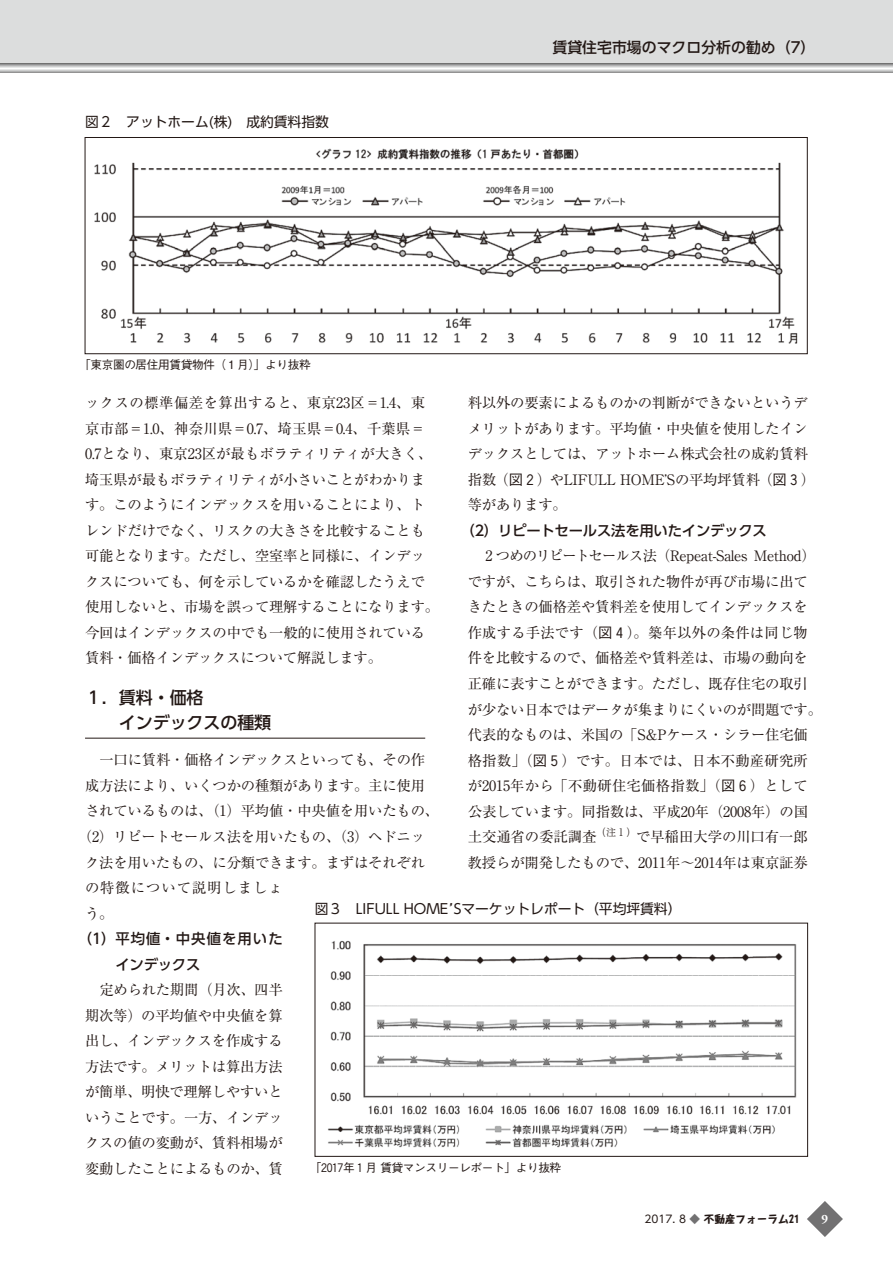
<style>
.page{position:relative;width:893px;height:1263px;background:#fff}
.page>*{position:absolute;margin:0;border:0;box-sizing:border-box;transform-origin:0 0}
.t1{font:500 16.95px/25.5px "UD Shin Go Pr 6";letter-spacing:-.005em;color:#231815}
.t2{font:500 14.85px "UD Shin Go Pr 6";color:#231815}
.t3{font:14.4px/25.5px "Ryumin Pr 6";letter-spacing:-.015em;color:#231815}
.t4{font:500 14.4px "UD Shin Go Pr 6";letter-spacing:-.015em;color:#231815}
.t5{font:500 14.4px/25.5px "UD Shin Go Pr 6";letter-spacing:.075em;color:#231815}
.t6{font:14.4px "Ryumin Pr 6";letter-spacing:.065em;color:#231815}
.t7{font:13.8px "UD Shin Go Pr 6 N";letter-spacing:-.005em;color:#231815}
.t8{font:700 12.75px "Adobe Garamond Pro";color:#fff}
.t9{font:500 11.7px "Gothic BBB Pro";letter-spacing:-.035em;color:#231815}
.t10{font:800 10.65px "Taka Hand Std";color:#231815}
.s1{font-family:"Gothic BBB Pr 6";font-weight:500}
.s2{font-family:"Gothic Num"}
.s3{font-family:"Gothic Num";font-weight:400}
.s4{font-family:"UD Shin Go Pro";font-weight:400}
.s5{font-family:"UD Shin Go Pro";font-weight:400;color:#727172}
</style>
<div class="page">
<div style="left:0;top:0;width:893px;height:69px;background:#dcdddd"></div>
<hr style="left:85px;top:738px;width:340px;height:1px;background:#231815">
<svg style="left:0;top:64px;width:893px;height:8px"></svg>
<img style="left:94px;top:148px;width:704px;height:196px">
<div style="left:85px;top:137px;width:723px;height:217px;border:1px solid #231815"></div>
<img style="left:328px;top:940px;width:469px;height:208px">
<div style="left:315px;top:923px;width:493px;height:234px;border:1px solid #231815"></div>
<svg style="left:807px;top:1201px;width:36px;height:36px"></svg>
<p class="t7" style="left:85px;top:111px;width:245px">図２　アットホーム(株)　成約賃料指数</p>
<p class="t9" style="left:79px;top:355px;width:233px">「東京圏の居住用賃貸物件（１月）」より抜粋</p>
<p class="t2" style="left:553px;top:36px;width:264px">賃貸住宅市場のマクロ分析の勧め（7）</p>
<p class="t3" style="left:468px;top:389px;width:349px">料以外の要素によるものかの判断ができないというデメリットがあります。平均値・中央値を使用したインデックスとしては、アットホーム株式会社の成約賃料指数（<span class="s1">図</span> <span class="s2">2</span> ）やLIFULL HOMEʼSの平均坪賃料（<span class="s1">図</span> <span class="s2">3</span> ）等があります。</p>
<p class="t4" style="left:461px;top:519px;width:308px">（2）リピートセールス法を用いたインデックス</p>
<p class="t3" style="left:468px;top:542px;width:356px;text-indent:18px">2 つめのリピートセールス法（Repeat-Sales Method）ですが、こちらは、取引された物件が再び市場に出てきたときの価格差や賃料差を使用してインデックスを作成する手法です（<span class="s1">図</span> <span class="s2">4</span> ）。築年以外の条件は同じ物件を比較するので、価格差や賃料差は、市場の動向を正確に表すことができます。ただし、既存住宅の取引が少ない日本ではデータが集まりにくいのが問題です。代表的なものは、米国の「S&amp;Pケース・シラー住宅価格指数」（<span class="s1">図</span> <span class="s2">5</span> ）です。日本では、日本不動産研究所が2015年から「不動研住宅価格指数」（<span class="s1">図</span> <span class="s2">6</span> ）として公表しています。同指数は、平成20年（2008年）の国土交通省の委託調査<sup>（注１）</sup>で早稲田大学の川口有一郎教授らが開発したもので、2011年〜2014年は東京証券</p>
<p class="t3" style="left:85px;top:389px;width:356px">ックスの標準偏差を算出すると、東京23区＝1.4、東京市部＝1.0、神奈川県＝0.7、埼玉県＝0.4、千葉県＝<br>0.7となり、東京23区が最もボラティリティが大きく、埼玉県が最もボラティリティが小さいことがわかります。このようにインデックスを用いることにより、トレンドだけでなく、リスクの大きさを比較することも可能となります。ただし、空室率と同様に、インデックスについても、何を示しているかを確認したうえで使用しないと、市場を誤って理解することになります。今回はインデックスの中でも一般的に使用されている賃料・価格インデックスについて解説します。</p>
<p class="t1" style="left:85px;top:684px;width:188px">１．賃料・価格<br>　　インデックスの種類</p>
<p class="t3" style="left:99px;top:746px;width:327px">一口に賃料・価格インデックスといっても、その作</p>
<p class="t3" style="left:85px;top:772px;width:342px">成方法により、いくつかの種類があります。主に使用</p>
<p class="t3" style="left:85px;top:797px;width:356px">されているものは、（1）平均値・中央値を用いたもの、</p>
<p class="t3" style="left:78px;top:823px;width:349px">（2）リピートセールス法を用いたもの、（3）ヘドニッ</p>
<p class="t3" style="left:85px;top:849px;width:342px">ク法を用いたもの、に分類できます。まずはそれぞれ</p>
<p class="t6" style="left:85px;top:876px;width:199px">の特徴について説明しましょ</p>
<p class="t3" style="left:85px;top:900px;width:30px">う。</p>
<p class="t5" style="left:115px;top:925px;width:169px;text-indent:-38px">（1）平均値・中央値を用いたインデックス</p>
<p class="t3" style="left:85px;top:976px;width:199px;text-align:justify;text-indent:14px">定められた期間（月次、四半期次等）の平均値や中央値を算出し、インデックスを作成する方法です。メリットは算出方法が簡単、明快で理解しやすいということです。一方、インデックスの値の変動が、賃料相場が変動したことによるものか、賃</p>
<p class="t7" style="left:315px;top:897px;width:368px">図３　LIFULL HOMEʼSマーケットレポート（平均坪賃料）</p>
<p class="t9" style="left:310px;top:1158px;width:253px">「<span class="s3">2017</span>年 <span class="s3">1</span> 月賃貸マンスリーレポート」より抜粋</p>
<p class="t10" style="left:645px;top:1211px;width:156px"><span class="s4">2017. 8</span> <span class="s5">◆</span> 不動産フォーラム21</p>
<p class="t8" style="left:822px;top:1211px;width:8px">9</p>
</div>
